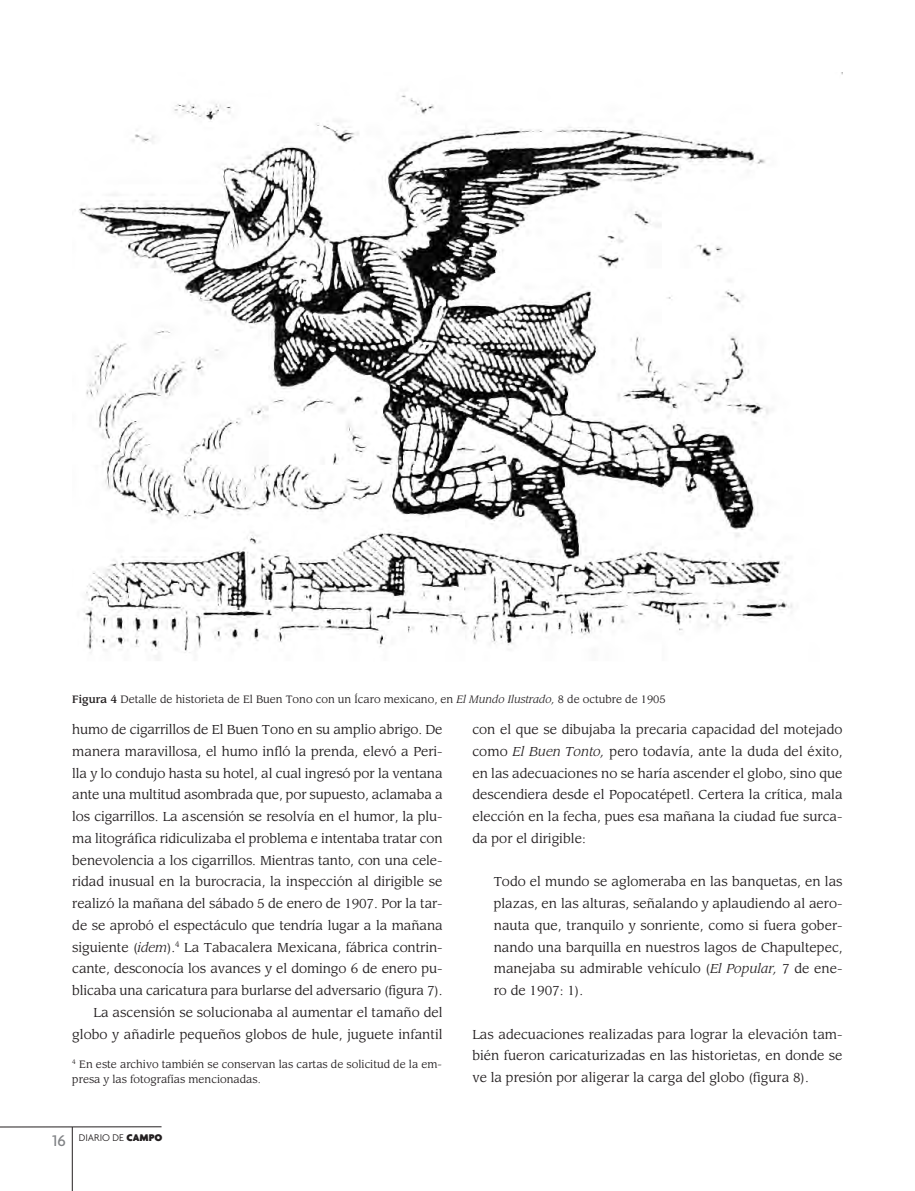
<style>
.page{position:relative;width:915px;height:1191px;background:#fff}
.page>*{position:absolute;margin:0;border:0;box-sizing:border-box;transform-origin:0 0}
.t1{font:500 16.5px "Agenda";color:#808285}
.t2{font:12.75px/21.8px "Leawood";letter-spacing:-.01em;color:#231f20;text-align:justify}
.t3{font:10.5px/15px "Leawood";color:#231f20}
.t4{font:300 10.5px "Agenda";color:#231f20}
.s1{font-weight:500}
.s2{font-style:italic}
.s3{font-style:inherit}
.s4{font-weight:900}
</style>
<div class="page">
<hr style="left:0;top:1126px;width:161px;height:1px;background:#231f20">
<hr style="left:72px;top:1127px;width:1px;height:64px;background:#231f20">
<img style="left:79px;top:72px;width:763px;height:581px">
<p class="t3" style="left:72px;top:692px;width:594px"><span class="s1">Figura 4</span> Detalle de historieta de El Buen Tono con un Ícaro mexicano, en <span class="s2">El Mundo Ilustrado,</span> 8 de octubre de 1905</p>
<p class="t2" style="left:72px;top:719px;width:372px;text-align:right">humo de cigarrillos de El Buen Tono en su amplio abrigo. De manera maravillosa, el humo infló la prenda, elevó a Peri&shy;lla y lo condujo hasta su hotel, al cual ingresó por la ventana ante una multitud asombrada que, por supuesto, aclamaba a los cigarrillos. La ascensión se resolvía en el humor, la plu&shy;ma litográfica ridiculizaba el problema e intentaba tratar con benevolencia a los cigarrillos. Mientras tanto, con una cele&shy;ridad inusual en la burocracia, la inspección al dirigible se realizó la mañana del sábado 5 de enero de 1907. Por la tar&shy;de se aprobó el espectáculo que tendría lugar a la mañana siguiente (<span class="s2">idem</span><span class="s3">)</span>.<sup>4</sup> La Tabacalera Mexicana, fábrica contrin&shy;cante, desconocía los avances y el domingo 6 de enero pu&shy;blicaba una caricatura para burlarse del adversario (figura 7).<br>La ascensión se solucionaba al aumentar el tamaño del globo y añadirle pequeños globos de hule, juguete infantil</p>
<p class="t2" style="left:472px;top:719px;width:372px">con el que se dibujaba la precaria capacidad del motejado como <span class="s2">El Buen Tonto,</span> pero todavía, ante la duda del éxito, en las adecuaciones no se haría ascender el globo, sino que descendiera desde el Popocatépetl. Certera la crítica, mala elección en la fecha, pues esa mañana la ciudad fue surca&shy;da por el dirigible:</p>
<p class="t2" style="left:493px;top:871px;width:350px">Todo el mundo se aglomeraba en las banquetas, en las plazas, en las alturas, señalando y aplaudiendo al aero&shy;nauta que, tranquilo y sonriente, como si fuera gober&shy;nando una barquilla en nuestros lagos de Chapultepec, manejaba su admirable vehículo (<span class="s2">El Popular,</span> 7 de ene&shy;ro de 1907: 1).</p>
<p class="t2" style="left:472px;top:1023px;width:371px">Las adecuaciones realizadas para lograr la elevación tam&shy;bién fueron caricaturizadas en las historietas, en donde se ve la presión por aligerar la carga del globo (figura 8).</p>
<p class="t3" style="left:72px;top:1056px;width:371px"><sup>4</sup> En este archivo también se conservan las cartas de solicitud de la em&shy;presa y las fotografías mencionadas.</p>
<p class="t1" style="left:52px;top:1130px;width:15px">16</p>
<p class="t4" style="left:79px;top:1132px;width:85px">DIARIO DE <span class="s4">CAMPO</span></p>
</div>
